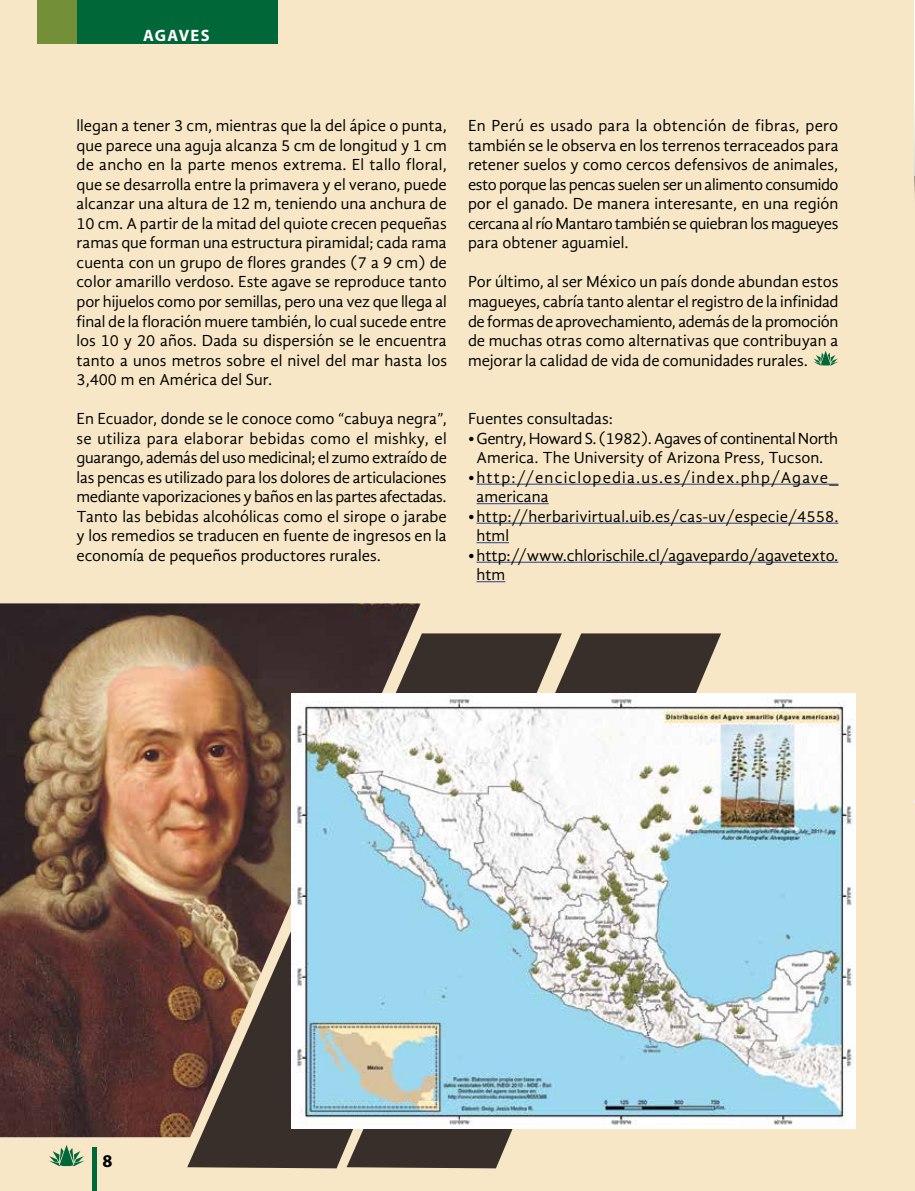
<style>
.page{position:relative;width:915px;height:1191px;background:#fff}
.page>*{position:absolute;margin:0;border:0;box-sizing:border-box;transform-origin:0 0}
.t1{font:700 18px "Myriad Pro";color:#000}
.t2{font:16.5px/19.5px "Gandhi Sans";color:#000;text-align:justify}
.t3{font:16.5px/19.5px "Gandhi Sans";letter-spacing:-.025em;color:#000;text-align:center}
.t4{font:16.5px/19.5px "Gandhi Sans";letter-spacing:.07em;color:#000}
.t5{font:700 16.5px "Myriad Pro";letter-spacing:.08em;color:#fff}
</style>
<div class="page">
<div style="left:0;top:0;width:914px;height:1191px;background:#f7e7c6"></div>
<img style="left:0;top:603px;width:420px;height:534px">
<img style="left:187px;top:633px;width:159px;height:535px">
<svg style="left:346px;top:633px;width:374px;height:535px;fill:#382f2a"></svg>
<div style="left:77px;top:0;width:200px;height:44px;background:#006838"></div>
<div style="left:37px;top:0;width:40px;height:44px;background:#738f37"></div>
<div style="left:92px;top:1147px;width:5px;height:44px;background:#006838"></div>
<svg style="left:49px;top:1145px;width:36px;height:21px"></svg>
<hr style="left:476px;top:484px;width:362px;height:1px;background:#25408f">
<hr style="left:476px;top:503px;width:72px;height:1px;background:#25408f">
<hr style="left:476px;top:523px;width:362px;height:1px;background:#25408f">
<hr style="left:476px;top:542px;width:33px;height:1px;background:#25408f">
<hr style="left:476px;top:562px;width:362px;height:1px;background:#25408f">
<svg style="left:476px;top:581px;width:29px;height:1px"></svg>
<svg style="left:813px;top:350px;width:25px;height:15px"></svg>
<img style="left:291px;top:693px;width:563px;height:435px">
<img style="left:914px;top:175px;width:1px;height:33px">
<svg style="left:914px;top:111px;width:1px;height:64px"></svg>
<p class="t5" style="left:143px;top:24px;width:68px">AGAVES</p>
<p class="t2" style="left:77px;top:116px;width:372px">llegan a tener 3 cm, mientras que la del ápice o punta, que parece una aguja alcanza 5 cm de longitud y 1 cm de ancho en la parte menos extrema. El tallo floral, que se desarrolla entre la primavera y el verano, puede alcanzar una altura de 12 m, teniendo una anchura de 10 cm. A partir de la mitad del quiote crecen pequeñas ramas que forman una estructura piramidal; cada rama cuenta con un grupo de flores grandes (7 a 9 cm) de color amarillo verdoso. Este agave se reproduce tanto por hijuelos como por semillas, pero una vez que llega al final de la floración muere también, lo cual sucede entre los 10 y 20 años. Dada su dispersión se le encuentra tanto a unos metros sobre el nivel del mar hasta los 3,400 m en América del Sur.</p>
<p class="t2" style="left:77px;top:409px;width:371px">En Ecuador, donde se le conoce como “cabuya negra”, se utiliza para elaborar bebidas como el mishky, el guarango, además del uso medicinal; el zumo extraído de las pencas es utilizado para los dolores de articulaciones mediante vaporizaciones y baños en las partes afectadas.<br>Tanto las bebidas alcohólicas como el sirope o jarabe y los remedios se traducen en fuente de ingresos en la economía de pequeños productores rurales.</p>
<p class="t2" style="left:468px;top:116px;width:372px">En Perú es usado para la obtención de fibras, pero también se le observa en los terrenos terraceados para retener suelos y como cercos defensivos de animales, esto porque las pencas suelen ser un alimento consumido por el ganado. De manera interesante, en una región cercana al río Mantaro también se quiebran los magueyes para obtener aguamiel.</p>
<p class="t2" style="left:468px;top:272px;width:372px">Por último, al ser México un país donde abundan estos magueyes, cabría tanto alentar el registro de la infinidad de formas de aprovechamiento, además de la promoción de muchas otras como alternativas que contribuyan a mejorar la calidad de vida de comunidades rurales.</p>
<p class="t2" style="left:468px;top:409px;width:146px">Fuentes consultadas:</p>
<p class="t3" style="left:468px;top:428px;width:371px">•Gentry, Howard S. (1982). Agaves of continental North<br>America. The University of Arizona Press, Tucson.</p>
<p class="t4" style="left:476px;top:467px;width:363px;text-indent:-8px">•http://enciclopedia.us.es/index.php/Agave_ americana</p>
<p class="t2" style="left:476px;top:506px;width:363px;text-indent:-8px">•http://herbarivirtual.uib.es/cas-uv/especie/4558. html</p>
<p class="t2" style="left:476px;top:545px;width:363px;text-indent:-8px">•http://www.chlorischile.cl/agavepardo/agavetexto. htm</p>
<p class="t1" style="left:102px;top:1148px;width:11px">8</p>
</div>
